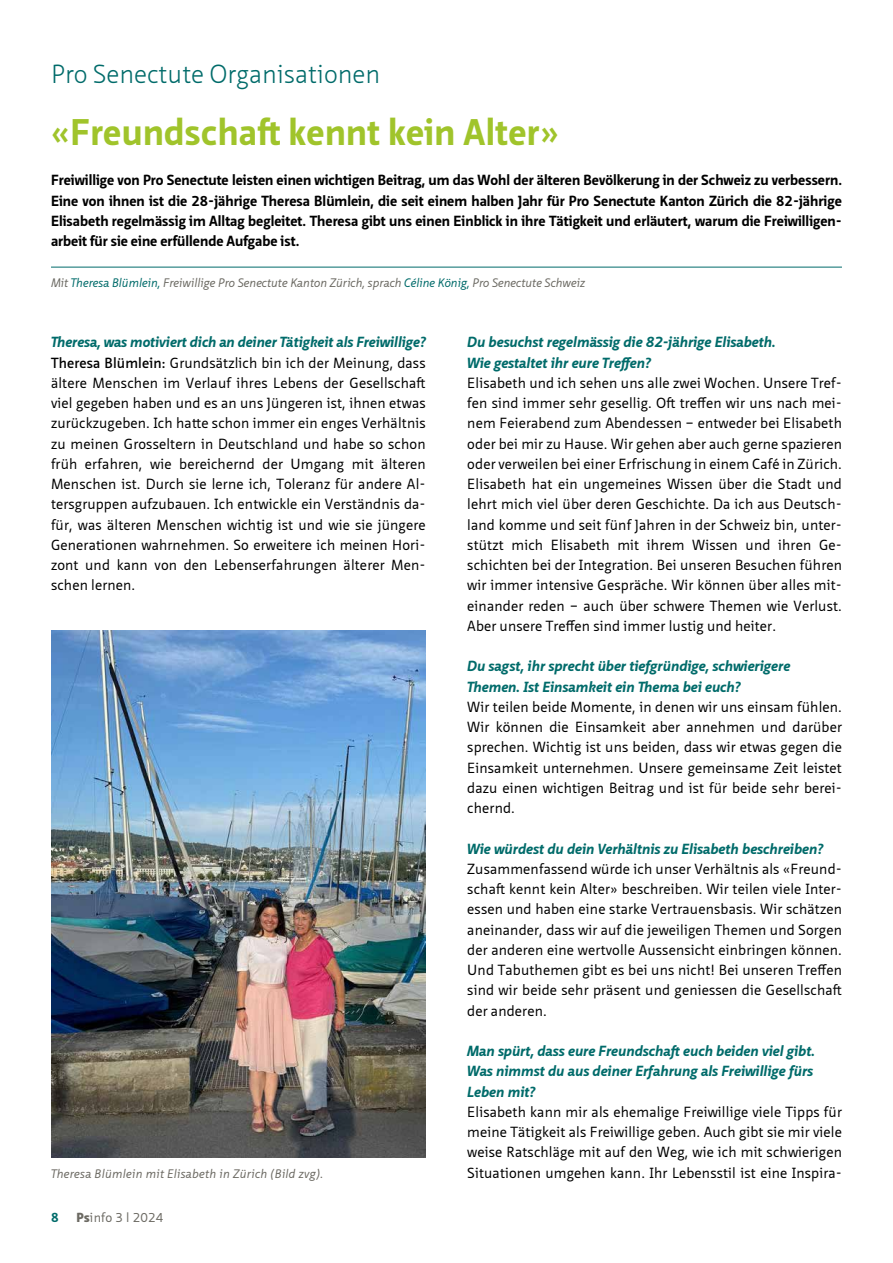
<style>
.page{position:relative;width:893px;height:1263px;background:#fff}
.page>*{position:absolute;margin:0;border:0;box-sizing:border-box;transform-origin:0 0}
.t1{font:700 36px "Neue Sans Pro";letter-spacing:.01em;color:#a0c42b}
.t2{font:300 25.5px "Neue Sans Pro";color:#006b6a}
.t3{font:14.25px/20.2px "Neue Sans Pro";letter-spacing:.01em;color:#000;text-align:justify}
.t4{font:700 14.25px/20.2px "Neue Sans Pro";color:#000}
.t5{font:italic 700 14.25px/20.2px "Neue Sans Pro";letter-spacing:.01em;color:#006b6a}
.t6{font:12.75px "Neue Sans Pro";color:#6c6a63}
.t7{font:700 12.75px "Neue Sans Pro";color:#006b6a}
.t8{font:italic 12px "Neue Sans Pro";color:#6c6a63}
.t9{font:italic 12px "Neue Sans Pro";letter-spacing:.02em;color:#6c6a63}
.s1{font-size:13.95px}
.s2{color:#006b6a}
.s3{font-weight:700;font-style:italic;color:#006b6a}
.s4{font-weight:600}
.s5{font-weight:900}
.s6{font-size:12.45px}
</style>
<div class="page">
<hr style="left:51px;top:267px;width:791px;height:1px;background:#006b6a">
<img style="left:51px;top:631px;width:375px;height:526px">
<h2 class="t2" style="left:51px;top:58px;width:331px">Pro Senectute Organisationen</h2>
<h1 class="t1" style="left:51px;top:108px;width:509px">«Freundschaft kennt kein Alter»</h1>
<p class="t4" style="left:51px;top:170px;width:792px">Freiwillige von Pro Senectute leisten einen wichtigen Beitrag, um das Wohl der älteren Bevölkerung in der Schweiz zu verbessern.<br>Eine von ihnen ist die <span class="s1">28</span>-jährige Theresa Blümlein, die seit einem halben Jahr für Pro Senectute Kanton Zürich die <span class="s1">82</span>-jährige Elisabeth regelmässig im Alltag begleitet. Theresa gibt uns einen Einblick in ihre Tätigkeit und erläutert, warum die Freiwilligen&shy;arbeit für sie eine erfüllende Aufgabe ist.</p>
<p class="t8" style="left:51px;top:274px;width:536px">Mit <span class="s2">Theresa Blümlein,</span> Freiwillige Pro Senectute Kanton Zürich, sprach <span class="s2">Céline König,</span> Pro Senectute Schweiz</p>
<p class="t3" style="left:51px;top:332px;width:376px"><span class="s3">Theresa, was motiviert dich an deiner Tätigkeit als Freiwillige?<br></span><span class="s4">Theresa Blümlein:</span> Grundsätzlich bin ich der Meinung, dass ältere Menschen im Verlauf ihres Lebens der Gesellschaft viel gegeben haben und es an uns Jüngeren ist, ihnen etwas zurückzugeben. Ich hatte schon immer ein enges Verhältnis zu meinen Grosseltern in Deutschland und habe so schon früh erfahren, wie bereichernd der Umgang mit älteren Menschen ist. Durch sie lerne ich, Toleranz für andere Al&shy;tersgruppen aufzubauen. Ich entwickle ein Verständnis da&shy;für, was älteren Menschen wichtig ist und wie sie jüngere Generationen wahrnehmen. So erweitere ich meinen Hori&shy;zont und kann von den Lebenserfahrungen älterer Men&shy;schen lernen.</p>
<p class="t9" style="left:51px;top:1165px;width:274px">Theresa Blümlein mit Elisabeth in Zürich (Bild zvg).</p>
<p class="t7" style="left:51px;top:1209px;width:9px">8</p>
<p class="t6" style="left:77px;top:1209px;width:88px"><span class="s5">Ps</span>info <span class="s6">3</span> l <span class="s6">2024</span></p>
<p class="t5" style="left:467px;top:332px;width:310px">Du besuchst regelmässig die 82-jährige Elisabeth.<br>Wie gestaltet ihr eure Treffen?</p>
<p class="t3" style="left:467px;top:372px;width:376px;text-align:left">Elisabeth und ich sehen uns alle zwei Wochen. Unsere Tref&shy;fen sind immer sehr gesellig. Oft treffen wir uns nach mei&shy;nem Feierabend zum Abendessen – entweder bei Elisabeth oder bei mir zu Hause. Wir gehen aber auch gerne spazieren oder verweilen bei einer Erfrischung in einem Café in Zürich.<br>Elisabeth hat ein ungemeines Wissen über die Stadt und lehrt mich viel über deren Geschichte. Da ich aus Deutsch&shy;land komme und seit fünf Jahren in der Schweiz bin, unter&shy;stützt mich Elisabeth mit ihrem Wissen und ihren Ge&shy;schichten bei der Integration. Bei unseren Besuchen führen wir immer intensive Gespräche. Wir können über alles mit&shy;einander reden – auch über schwere Themen wie Verlust.<br>Aber unsere Treffen sind immer lustig und heiter.</p>
<p class="t5" style="left:467px;top:656px;width:324px">Du sagst, ihr sprecht über tiefgründige, schwierigere<br>Themen. Ist Einsamkeit ein Thema bei euch?</p>
<p class="t3" style="left:467px;top:696px;width:376px">Wir teilen beide Momente, in denen wir uns einsam fühlen.<br>Wir können die Einsamkeit aber annehmen und darüber sprechen. Wichtig ist uns beiden, dass wir etwas gegen die Einsamkeit unternehmen. Unsere gemeinsame Zeit leistet dazu einen wichtigen Beitrag und ist für beide sehr berei&shy;chernd.</p>
<p class="t5" style="left:467px;top:838px;width:357px">Wie würdest du dein Verhältnis zu Elisabeth beschreiben?</p>
<p class="t3" style="left:467px;top:858px;width:376px">Zusammenfassend würde ich unser Verhältnis als «Freund&shy;schaft kennt kein Alter» beschreiben. Wir teilen viele Inter&shy;essen und haben eine starke Vertrauensbasis. Wir schätzen aneinander, dass wir auf die jeweiligen Themen und Sorgen der anderen eine wertvolle Aussensicht einbringen können.<br>Und Tabuthemen gibt es bei uns nicht! Bei unseren Treffen sind wir beide sehr präsent und geniessen die Gesellschaft der anderen.</p>
<p class="t5" style="left:467px;top:1041px;width:349px;text-align:justify">Man spürt, dass eure Freundschaft euch beiden viel gibt.<br>Was nimmst du aus deiner Erfahrung als Freiwillige fürs Leben mit?</p>
<p class="t3" style="left:467px;top:1101px;width:376px">Elisabeth kann mir als ehemalige Freiwillige viele Tipps für meine Tätigkeit als Freiwillige geben. Auch gibt sie mir viele weise Ratschläge mit auf den Weg, wie ich mit schwierigen Situationen umgehen kann. Ihr Lebensstil ist eine Inspira-</p>
</div>
